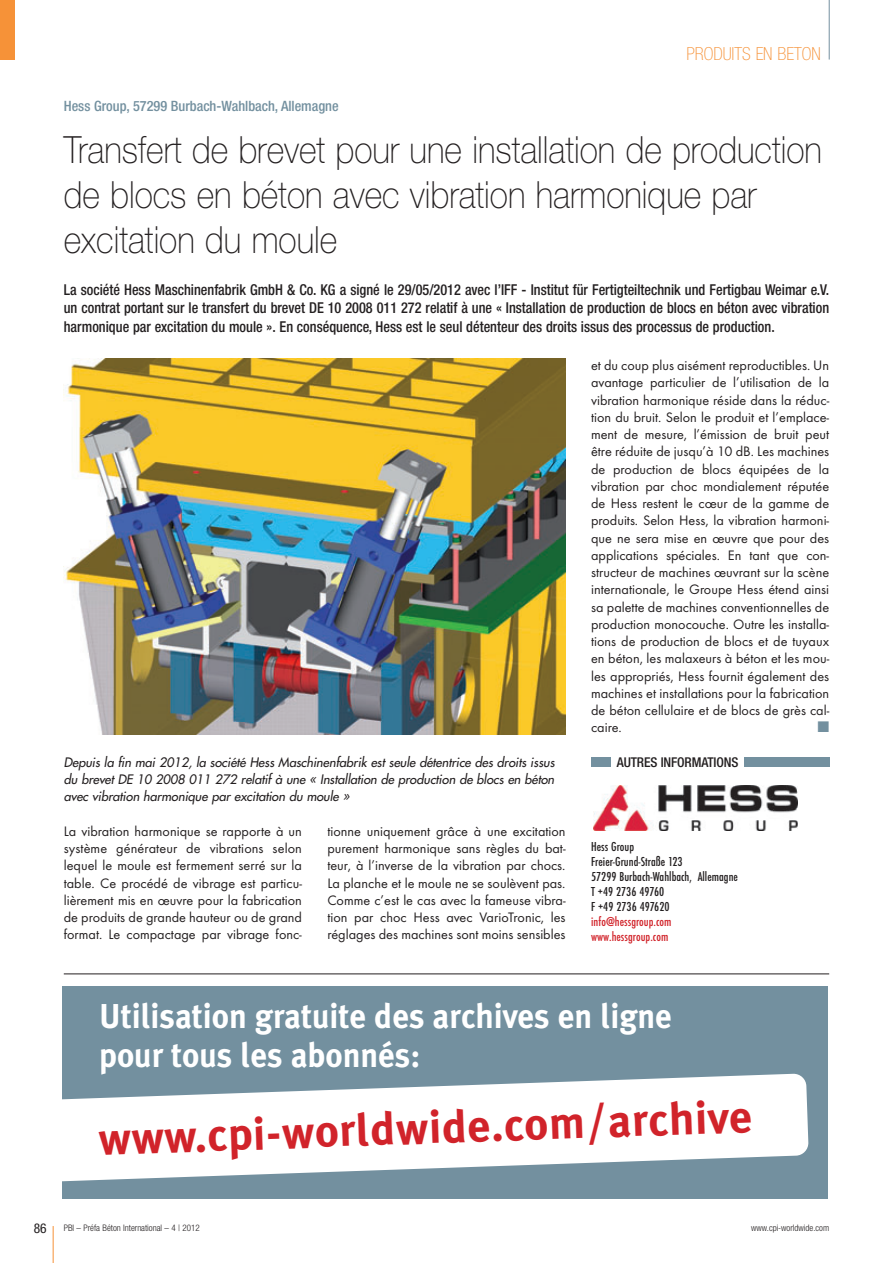
<style>
.page{position:relative;width:893px;height:1263px;background:#fff}
.page>*{position:absolute;margin:0;border:0;box-sizing:border-box;transform-origin:0 0}
.t1{font:700 45.6px "Meta Plus";color:#d1232a}
.t2{font:100 37.5px/45px "Helvetica Neue";color:#231f20;scale:.9 1}
.t3{font:700 34.5px/39px "Meta Plus";color:#fff;scale:.95 1}
.t4{font:100 condensed 18px "Helvetica Neue";color:#f69238}
.t5{font:500 condensed 15px/18.8px "Helvetica Neue";color:#231f20;text-align:justify;scale:.95 1}
.t6{font:14.25px/17.2px "Futura T";color:#231f20;text-align:justify}
.t7{font:500 condensed 14.25px "Helvetica Neue";color:#73909f}
.t8{font:14.25px "European Pi Three";color:#73909f}
.t9{font:500 condensed 13.5px/15px "Futura T";letter-spacing:.005em;color:#231f20}
.t10{font:500 condensed 13.5px/15px "Futura T";letter-spacing:.005em;color:#d1232a}
.t11{font:500 condensed 13.5px "Helvetica Neue";letter-spacing:-.01em;color:#231f20}
.t12{font:condensed 13.5px "Helvetica Neue";color:#231f20}
.t13{font:italic 12.75px/17.2px "Futura";color:#231f20}
.t14{font:300 condensed 9px "Helvetica Neue";color:#231f20}
</style>
<div class="page">
<hr style="left:53px;top:1226px;width:1px;height:37px;background:#f69238">
<hr style="left:829px;top:0;width:1px;height:60px;background:#73909f">
<div style="left:0;top:0;width:15px;height:60px;background:#f69238"></div>
<img style="left:593px;top:786px;width:204px;height:45px">
<div style="left:591px;top:757px;width:19px;height:10px;background:#73909f"></div>
<div style="left:744px;top:757px;width:85px;height:10px;background:#73909f"></div>
<img style="left:64px;top:359px;width:502px;height:375px">
<hr style="left:64px;top:974px;width:765px;height:1px;background:#231f20">
<div style="left:63px;top:986px;width:765px;height:213px;background:#73909f"></div>
<svg style="left:62px;top:1073px;width:747px;height:109px;fill:#fff"></svg>
<p class="t7" style="left:64px;top:101px;width:276px">Hess Group, 57299 Burbach-Wahlbach, Allemagne</p>
<p class="t4" style="left:686px;top:47px;width:136px">PRODUITS EN BETON</p>
<h2 class="t2" style="left:64px;top:130px;width:844px">Transfert de brevet pour une installation de production de blocs en béton avec vibration harmonique par excitation du moule</h2>
<p class="t5" style="left:64px;top:281px;width:807px">La société Hess Maschinenfabrik GmbH &amp; Co. KG a signé le 29/05/2012 avec l’IFF - Institut für Fertigteiltechnik und Fertigbau Weimar e.V. un contrat portant sur le transfert du brevet DE 10 2008 011 272 relatif à une « Installation de production de blocs en béton avec vibration harmonique par excitation du moule ». En conséquence, Hess est le seul détenteur des droits issus des processus de production.</p>
<p class="t6" style="left:591px;top:358px;width:240px">et du coup plus aisément reproductibles. Un avantage particulier de l’utilisation de la vibration harmonique réside dans la réduc&shy;tion du bruit. Selon le produit et l’emplace&shy;ment de mesure, l’émission de bruit peut être réduite de jusqu’à 10 dB. Les machines de production de blocs équipées de la vibration par choc mondialement réputée de Hess restent le cœur de la gamme de produits. Selon Hess, la vibration harmoni&shy;que ne sera mise en œuvre que pour des applications spéciales. En tant que con&shy;structeur de machines œuvrant sur la scène internationale, le Groupe Hess étend ainsi sa palette de machines conventionnelles de production monocouche. Outre les installa&shy;tions de production de blocs et de tuyaux en béton, les malaxeurs à béton et les mou&shy;les appropriés, Hess fournit également des machines et installations pour la fabrication de béton cellulaire et de blocs de grès cal&shy;caire.</p>
<p class="t8" style="left:817px;top:719px;width:13px">-</p>
<p class="t13" style="left:64px;top:754px;width:495px">Depuis la fin mai 2012, la société Hess Maschinenfabrik est seule détentrice des droits issus</p>
<p class="t11" style="left:617px;top:758px;width:123px">AUTRES INFORMATIONS</p>
<p class="t13" style="left:64px;top:772px;width:494px">du brevet DE 10 2008 011 272 relatif à une « Installation de production de blocs en béton avec vibration harmonique par excitation du moule »</p>
<p class="t6" style="left:64px;top:824px;width:240px">La vibration harmonique se rapporte à un système générateur de vibrations selon lequel le moule est fermement serré sur la table. Ce procédé de vibrage est particu&shy;lièrement mis en œuvre pour la fabrication de produits de grande hauteur ou de grand format. Le compactage par vibrage fonc-</p>
<p class="t6" style="left:327px;top:824px;width:240px">tionne uniquement grâce à une excitation purement harmonique sans règles du bat&shy;teur, à l’inverse de la vibration par chocs.<br>La planche et le moule ne se soulèvent pas.<br>Comme c’est le cas avec la fameuse vibra&shy;tion par choc Hess avec VarioTronic, les réglages des machines sont moins sensibles</p>
<p class="t9" style="left:591px;top:839px;width:148px">Hess Group<br>Freier-Grund-Straße 123<br>57299 Burbach-Wahlbach, Allemagne<br>T +49 2736 49760<br>F +49 2736 497620</p>
<p class="t10" style="left:591px;top:914px;width:82px">info@hessgroup.com www.hessgroup.com</p>
<h3 class="t3" style="left:99px;top:999px;width:604px">Utilisation gratuite des archives en ligne pour tous les abonnés:</h3>
<h1 class="t1" style="left:98px;top:1121px;width:656px;rotate:-2deg">www.cpi-worldwide.com/archive</h1>
<p class="t12" style="left:34px;top:1223px;width:14px">86</p>
<p class="t14" style="left:64px;top:1225px;width:138px">PBI – Préfa Béton International – 4 | 2012</p>
<p class="t14" style="left:751px;top:1225px;width:79px">www.cpi-worldwide.com</p>
</div>
